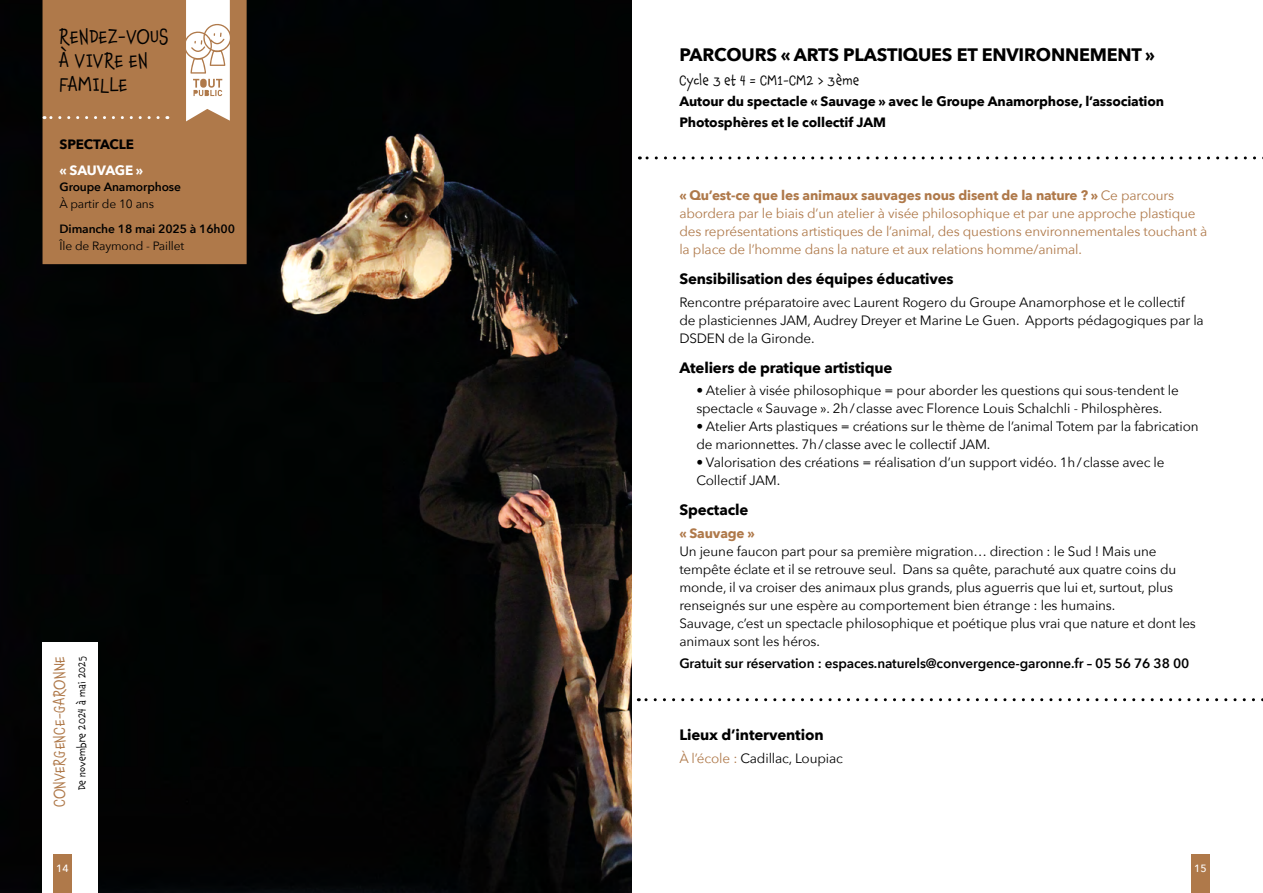
<style>
.page{position:relative;width:1263px;height:893px;background:#fff}
.page>*{position:absolute;margin:0;border:0;box-sizing:border-box;transform-origin:0 0}
.t1{font:19.5px/24px "Chaloops";letter-spacing:.02em;color:#000}
.t2{font:700 18px "Avenir Next";letter-spacing:-.01em;color:#000}
.t3{font:700 15px "Avenir Next";letter-spacing:-.01em;color:#000}
.t4{font:15px "Chaloops";letter-spacing:.02em;color:#af794a}
.t5{font:13.5px/18px "Avenir Next";letter-spacing:-.01em;color:#000}
.t6{font:13.5px/18px "Avenir Next";letter-spacing:-.01em;color:#af794a}
.t7{font:700 13.5px/21px "Avenir Next";letter-spacing:-.01em;color:#000}
.t8{font:600 13.5px "Avenir Next";letter-spacing:-.01em;color:#000}
.t9{font:13.5px "Chaloops";letter-spacing:.02em;color:#000}
.t10{font:700 13.5px "Avenir Next";letter-spacing:-.02em;color:#fff}
.t11{font:700 13.5px "Avenir Next";letter-spacing:-.01em;color:#af794a}
.t12{font:600 12px "Avenir Next";letter-spacing:-.01em;color:#000}
.t13{font:12px "Avenir Next";letter-spacing:-.01em;color:#000}
.t14{font:10.5px "Chaloops";letter-spacing:.02em;color:#000}
.t15{font:500 10.5px "Avenir Next";color:#fff}
.s1{font-weight:700}
.s2{color:#af794a}
</style>
<div class="page">
<img style="left:0;top:0;width:631px;height:893px">
<div style="left:43px;top:0;width:204px;height:264px;background:#af794a"></div>
<div style="left:43px;top:643px;width:55px;height:250px;background:#fff"></div>
<svg style="left:44px;top:116px;width:114px;height:3px"></svg>
<svg style="left:186px;top:0;width:44px;height:121px"></svg>
<div style="left:53px;top:855px;width:19px;height:38px;background:#af794a"></div>
<svg style="left:639px;top:156px;width:624px;height:3px"></svg>
<svg style="left:638px;top:698px;width:625px;height:3px"></svg>
<div style="left:1191px;top:855px;width:19px;height:38px;background:#af794a"></div>
<h1 class="t1" style="left:60px;top:24px;width:110px">RENDEZ-VOUS<br>À VIVRE EN<br>FAMILLE</h1>
<p class="t7" style="left:60px;top:134px;width:76px">SPECTACLE</p>
<p class="t10" style="left:60px;top:158px;width:85px">« SAUVAGE »</p>
<p class="t12" style="left:60px;top:177px;width:123px">Groupe Anamorphose</p>
<p class="t13" style="left:60px;top:193px;width:96px">À partir de 10 ans</p>
<p class="t12" style="left:60px;top:219px;width:177px">Dimanche 18 mai 2025 à 16h00</p>
<p class="t13" style="left:60px;top:235px;width:126px">Île de Raymond - Paillet</p>
<p class="t4" style="left:47px;top:807px;width:152px;rotate:-90deg">CONVERGENCE-GARONNE</p>
<p class="t14" style="left:73px;top:790px;width:135px;rotate:-90deg">De novembre 2024 à mai 2025</p>
<p class="t15" style="left:56px;top:860px;width:14px">14</p>
<h2 class="t2" style="left:679px;top:39px;width:477px">PARCOURS « ARTS PLASTIQUES ET ENVIRONNEMENT »</h2>
<p class="t9" style="left:679px;top:69px;width:182px">Cycle 3 et 4 = CM1-CM2 &gt; 3ème</p>
<p class="t7" style="left:679px;top:90px;width:486px">Autour du spectacle « Sauvage » avec le Groupe Anamorphose, l’association<br>Photosphères et le collectif JAM</p>
<p class="t6" style="left:679px;top:186px;width:529px"><span class="s1">« Qu’est-ce que les animaux sauvages nous disent de la nature ? »</span> Ce parcours abordera par le biais d’un atelier à visée philosophique et par une approche plastique des représentations artistiques de l’animal, des questions environnementales touchant à la place de l’homme dans la nature et aux relations homme/animal.</p>
<p class="t3" style="left:679px;top:266px;width:276px">Sensibilisation des équipes éducatives</p>
<p class="t5" style="left:679px;top:292px;width:526px">Rencontre préparatoire avec Laurent Rogero du Groupe Anamorphose et le collectif de plasticiennes JAM, Audrey Dreyer et Marine Le Guen. Apports pédagogiques par la<br>DSDEN de la Gironde.</p>
<p class="t3" style="left:679px;top:354px;width:215px">Ateliers de pratique artistique</p>
<p class="t5" style="left:696px;top:381px;width:484px">• Atelier à visée philosophique = pour aborder les questions qui sous-tendent le spectacle « Sauvage ». 2h/classe avec Florence Louis Schalchli - Philosphères.</p>
<p class="t5" style="left:696px;top:417px;width:504px">• Atelier Arts plastiques = créations sur le thème de l’animal Totem par la fabrication de marionnettes. 7h/classe avec le collectif JAM.</p>
<p class="t5" style="left:696px;top:453px;width:470px">• Valorisation des créations = réalisation d’un support vidéo. 1h/classe avec le<br>Collectif JAM.</p>
<p class="t3" style="left:679px;top:497px;width:71px">Spectacle</p>
<p class="t11" style="left:679px;top:521px;width:77px">« Sauvage »</p>
<p class="t5" style="left:679px;top:541px;width:518px">Un jeune faucon part pour sa première migration… direction : le Sud ! Mais une tempête éclate et il se retrouve seul. Dans sa quête, parachuté aux quatre coins du monde, il va croiser des animaux plus grands, plus aguerris que lui et, surtout, plus renseignés sur une espère au comportement bien étrange : les humains.<br>Sauvage, c’est un spectacle philosophique et poétique plus vrai que nature et dont les animaux sont les héros.</p>
<p class="t8" style="left:679px;top:652px;width:512px">Gratuit sur réservation : espaces.naturels@convergence-garonne.fr – 05 56 76 38 00</p>
<p class="t3" style="left:679px;top:722px;width:146px">Lieux d’intervention</p>
<p class="t5" style="left:679px;top:748px;width:165px"><span class="s2">À l’école :</span> Cadillac, Loupiac</p>
<p class="t15" style="left:1194px;top:860px;width:14px">15</p>
</div>
